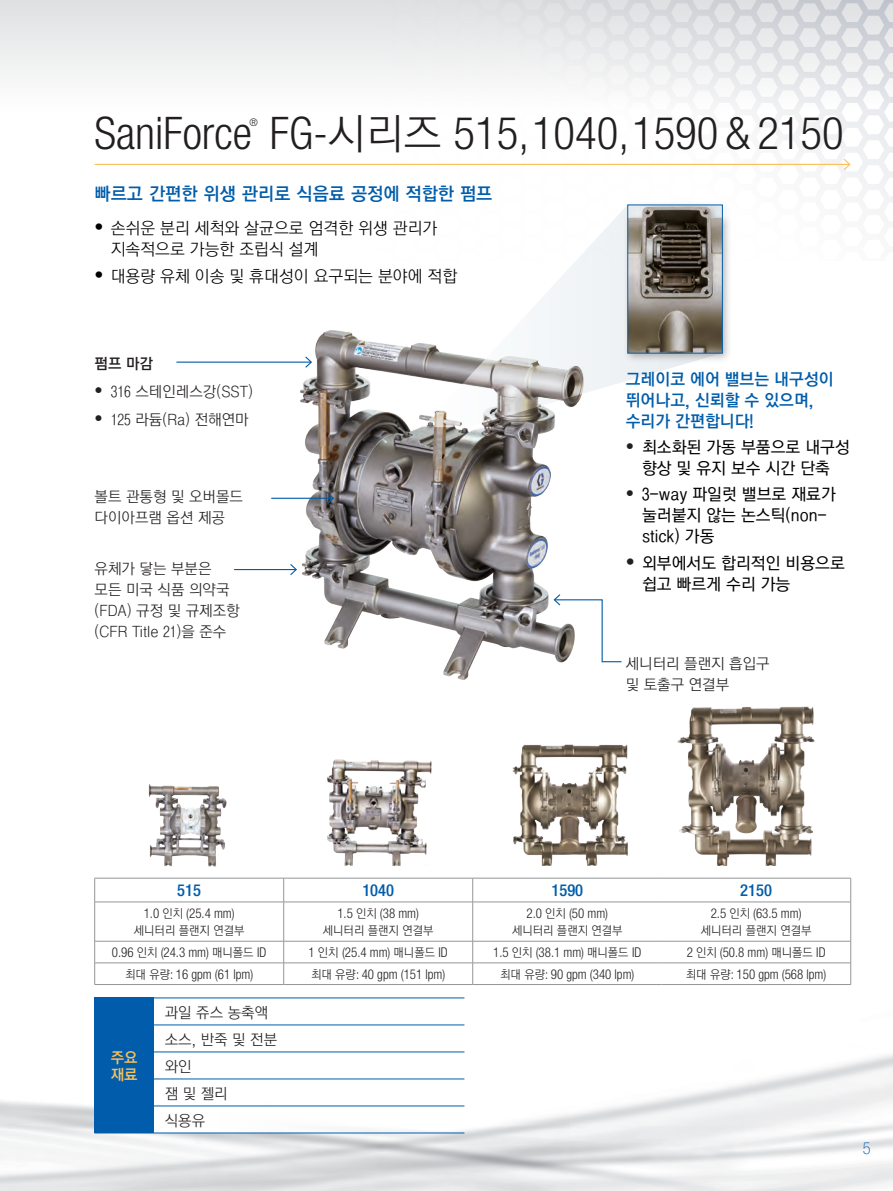
<style>
.page{position:relative;width:893px;height:1191px;background:#fff}
.page>*{position:absolute;margin:0;border:0;box-sizing:border-box;transform-origin:0 0}
.t1{font:300 condensed 45px "Helvetica Neue LT Std";color:#231f20}
.t2{font:18px "YDVYGO540";color:#015dab}
.t3{font:16.5px/21px "YDVYGO530";color:#000}
.t4{font:16.5px/21px "YDVYGO520";color:#000}
.t5{font:16.5px/21px "YDVYGO540";color:#015dab}
.t6{font:500 condensed 16.5px "Helvetica Neue LT Std";color:#015dab}
.t7{font:100 condensed 16.5px "Helvetica Neue LT Std";color:#015dab}
.t8{font:15px/21px "YDVYGO520";color:#231f20}
.t9{font:15px/16.5px "YDVYGO540";color:#fdc056}
.t10{font:15px "YDVYGO540";color:#231f20}
.t11{font:300 condensed 13.5px "Helvetica Neue LT Std";color:#231f20;scale:.96 1}
.t12{font:12px "YDVYGO520";color:#231f20;scale:.96 1}
.t13{font:300 condensed 10.5px "Helvetica Neue LT Std";color:#231f20}
.s1{font-family:"YDVYGO520";font-weight:400;font-stretch:normal;font-size:42px}
.s2{font-family:"Helvetica Neue LT Std";font-weight:300;font-stretch:condensed;font-size:18px}
.s3{font-family:"Helvetica Neue LT Std";font-weight:300;font-stretch:condensed;font-size:16.5px}
.s4{font-family:"Helvetica Neue LT Std";font-weight:300;font-stretch:condensed;color:#231f20}
.s5{font-family:"Helvetica Neue LT Std";font-weight:300;font-stretch:condensed;font-size:18px;color:#231f20}
.s6{font-family:"YDVYGO520";font-weight:400;font-stretch:normal;font-size:12px}
</style>
<div class="page">
<img style="left:0;top:959px;width:893px;height:232px">
<div style="left:0;top:0;width:893px;height:109px;background:linear-gradient(to bottom,#dfe0e2,#fefefe)"></div>
<svg style="left:378px;top:0;width:515px;height:223px"></svg>
<hr style="left:94px;top:164px;width:756px;height:1px;background:#fdc056">
<svg style="left:842px;top:158px;width:9px;height:13px"></svg>
<img style="left:259px;top:330px;width:296px;height:350px">
<svg style="left:422px;top:205px;width:265px;height:222px"></svg>
<div style="left:623px;top:200px;width:109px;height:163px;background:#231f20;opacity:.3"></div>
<img style="left:629px;top:206px;width:92px;height:145px">
<div style="left:627px;top:204px;width:96px;height:149px;border:1px solid #015dab"></div>
<img style="left:677px;top:706px;width:138px;height:160px">
<img style="left:327px;top:759px;width:105px;height:107px">
<img style="left:148px;top:784px;width:79px;height:83px">
<img style="left:512px;top:744px;width:116px;height:122px">
<svg style="left:154px;top:998px;width:310px;height:134px"></svg>
<div style="left:94px;top:998px;width:60px;height:135px;background:#015dab"></div>
<hr style="left:94px;top:997px;width:60px;height:1px;background:#015dab">
<hr style="left:154px;top:997px;width:310px;height:1px;background:#015dab">
<hr style="left:154px;top:1024px;width:310px;height:1px;background:#015dab">
<hr style="left:154px;top:1051px;width:310px;height:1px;background:#015dab">
<hr style="left:154px;top:1078px;width:310px;height:1px;background:#015dab">
<hr style="left:154px;top:1105px;width:310px;height:1px;background:#015dab">
<hr style="left:154px;top:1132px;width:310px;height:1px;background:#015dab">
<hr style="left:176px;top:361px;width:135px;height:2px;background:#015dab">
<svg style="left:304px;top:355px;width:9px;height:14px"></svg>
<hr style="left:271px;top:498px;width:62px;height:1px;background:#015dab">
<svg style="left:326px;top:491px;width:9px;height:14px"></svg>
<hr style="left:234px;top:569px;width:62px;height:1px;background:#015dab">
<svg style="left:289px;top:563px;width:9px;height:13px"></svg>
<svg style="left:553px;top:593px;width:69px;height:70px"></svg>
<hr style="left:94px;top:878px;width:190px;height:1px;background:#939598">
<svg style="left:94px;top:878px;width:1px;height:23px"></svg>
<hr style="left:284px;top:878px;width:189px;height:1px;background:#939598">
<svg style="left:283px;top:878px;width:1px;height:23px"></svg>
<hr style="left:473px;top:878px;width:189px;height:1px;background:#939598">
<svg style="left:472px;top:878px;width:1px;height:23px"></svg>
<hr style="left:662px;top:878px;width:189px;height:1px;background:#939598">
<svg style="left:850px;top:878px;width:1px;height:23px"></svg>
<hr style="left:94px;top:901px;width:190px;height:1px;background:#939598">
<hr style="left:94px;top:902px;width:1px;height:39px;background:#939598">
<hr style="left:284px;top:901px;width:189px;height:1px;background:#939598">
<hr style="left:283px;top:902px;width:1px;height:39px;background:#939598">
<hr style="left:473px;top:901px;width:189px;height:1px;background:#939598">
<hr style="left:472px;top:902px;width:1px;height:39px;background:#939598">
<hr style="left:662px;top:901px;width:189px;height:1px;background:#939598">
<hr style="left:850px;top:902px;width:1px;height:39px;background:#939598">
<hr style="left:94px;top:941px;width:190px;height:1px;background:#939598">
<hr style="left:284px;top:941px;width:189px;height:1px;background:#939598">
<hr style="left:473px;top:941px;width:189px;height:1px;background:#939598">
<hr style="left:662px;top:941px;width:189px;height:1px;background:#939598">
<hr style="left:94px;top:962px;width:190px;height:1px;background:#939598">
<svg style="left:94px;top:941px;width:1px;height:43px"></svg>
<hr style="left:284px;top:962px;width:189px;height:1px;background:#939598">
<svg style="left:283px;top:941px;width:1px;height:43px"></svg>
<hr style="left:473px;top:962px;width:189px;height:1px;background:#939598">
<svg style="left:472px;top:941px;width:1px;height:43px"></svg>
<hr style="left:662px;top:962px;width:189px;height:1px;background:#939598">
<svg style="left:850px;top:941px;width:1px;height:43px"></svg>
<hr style="left:94px;top:984px;width:190px;height:1px;background:#939598">
<hr style="left:284px;top:984px;width:189px;height:1px;background:#939598">
<hr style="left:473px;top:984px;width:189px;height:1px;background:#939598">
<hr style="left:662px;top:984px;width:189px;height:1px;background:#939598">
<h1 class="t1" style="left:94px;top:107px;width:751px">SaniForce FG-<span class="s1">시리즈</span> 515, 1040, 1590 &amp; 2150</h1>
<p class="t13" style="left:250px;top:116px;width:10px">®</p>
<h2 class="t2" style="left:94px;top:181px;width:399px">빠르고 간편한 위생 관리로 식음료 공정에 적합한 펌프</h2>
<p class="t4" style="left:111px;top:217px;width:328px;text-indent:-16px"><span class="s2">•</span> 손쉬운 분리 세척와 살균으로 엄격한 위생 관리가 지속적으로 가능한 조립식 설계</p>
<p class="t4" style="left:94px;top:265px;width:364px"><span class="s2">•</span> 대용량 유체 이송 및 휴대성이 요구되는 분야에 적합</p>
<p class="t10" style="left:95px;top:354px;width:60px">펌프 마감</p>
<p class="t8" style="left:94px;top:381px;width:160px"><span class="s3">•</span> 316 스테인레스강(SST)</p>
<p class="t8" style="left:94px;top:408px;width:156px"><span class="s3">•</span> 125 라듐(Ra) 전해연마</p>
<p class="t8" style="left:94px;top:486px;width:150px">볼트 관통형 및 오버몰드 다이아프램 옵션 제공</p>
<p class="t8" style="left:95px;top:558px;width:147px">유체가 닿는 부분은 모든 미국 식품 의약국 (FDA) 규정 및 규제조항 (CFR Title 21)을 준수</p>
<p class="t5" style="left:626px;top:368px;width:209px">그레이코 에어 밸브는 내구성이 뛰어나고, 신뢰할 수 있으며, 수리가 간편합니다!</p>
<p class="t3" style="left:626px;top:435px;width:226px;text-align:center"><span class="s4">•</span> 최소화된 가동 부품으로 내구성 향상 및 유지 보수 시간 단축</p>
<p class="t3" style="left:642px;top:483px;width:195px;text-indent:-16px"><span class="s4">•</span> 3-way 파일럿 밸브로 재료가 눌러붙지 않는 논스틱(non&shy;stick) 가동</p>
<p class="t3" style="left:642px;top:552px;width:204px;text-indent:-16px"><span class="s5">•</span> 외부에서도 합리적인 비용으로 쉽고 빠르게 수리 가능</p>
<p class="t8" style="left:626px;top:652px;width:145px">세니터리 플랜지 흡입구 및 토출구 연결부</p>
<p class="t6" style="left:177px;top:880px;width:25px">515</p>
<p class="t6" style="left:362px;top:880px;width:33px">1040</p>
<p class="t6" style="left:551px;top:880px;width:33px">1590</p>
<p class="t6" style="left:740px;top:880px;width:33px">2150</p>
<p class="t11" style="left:144px;top:905px;width:96px">1.0 <span class="s6">인치</span> (25.4 mm)</p>
<p class="t12" style="left:134px;top:923px;width:117px">세니터리 플랜지 연결부</p>
<p class="t11" style="left:337px;top:905px;width:86px">1.5 <span class="s6">인치</span> (38 mm)</p>
<p class="t12" style="left:323px;top:923px;width:117px">세니터리 플랜지 연결부</p>
<p class="t11" style="left:526px;top:905px;width:86px">2.0 <span class="s6">인치</span> (50 mm)</p>
<p class="t12" style="left:512px;top:923px;width:117px">세니터리 플랜지 연결부</p>
<p class="t11" style="left:711px;top:905px;width:96px">2.5 <span class="s6">인치</span> (63.5 mm)</p>
<p class="t12" style="left:701px;top:923px;width:117px">세니터리 플랜지 연결부</p>
<p class="t11" style="left:112px;top:944px;width:162px">0.96 <span class="s6">인치</span> (24.3 mm) <span class="s6">매니폴드</span> ID</p>
<p class="t11" style="left:309px;top:944px;width:147px">1 <span class="s6">인치</span> (25.4 mm) <span class="s6">매니폴드</span> ID</p>
<p class="t11" style="left:493px;top:944px;width:156px">1.5 <span class="s6">인치</span> (38.1 mm) <span class="s6">매니폴드</span> ID</p>
<p class="t11" style="left:687px;top:944px;width:146px">2 <span class="s6">인치</span> (50.8 mm) <span class="s6">매니폴드</span> ID</p>
<p class="t11" style="left:125px;top:966px;width:135px"><span class="s6">최대 유량</span>: 16 gpm (61 lpm)</p>
<p class="t11" style="left:311px;top:966px;width:141px"><span class="s6">최대 유량</span>: 40 gpm (151 lpm)</p>
<p class="t11" style="left:500px;top:966px;width:141px"><span class="s6">최대 유량</span>: 90 gpm (340 lpm)</p>
<p class="t11" style="left:686px;top:966px;width:148px"><span class="s6">최대 유량</span>: 150 gpm (568 lpm)</p>
<p class="t9" style="left:111px;top:1049px;width:28px">주요 재료</p>
<p class="t8" style="left:165px;top:998px;width:114px;line-height:27px">과일 쥬스 농축액 소스, 반죽 및 전분 와인<br>잼 및 젤리<br>식용유</p>
<p class="t7" style="left:863px;top:1139px;width:9px">5</p>
</div>
